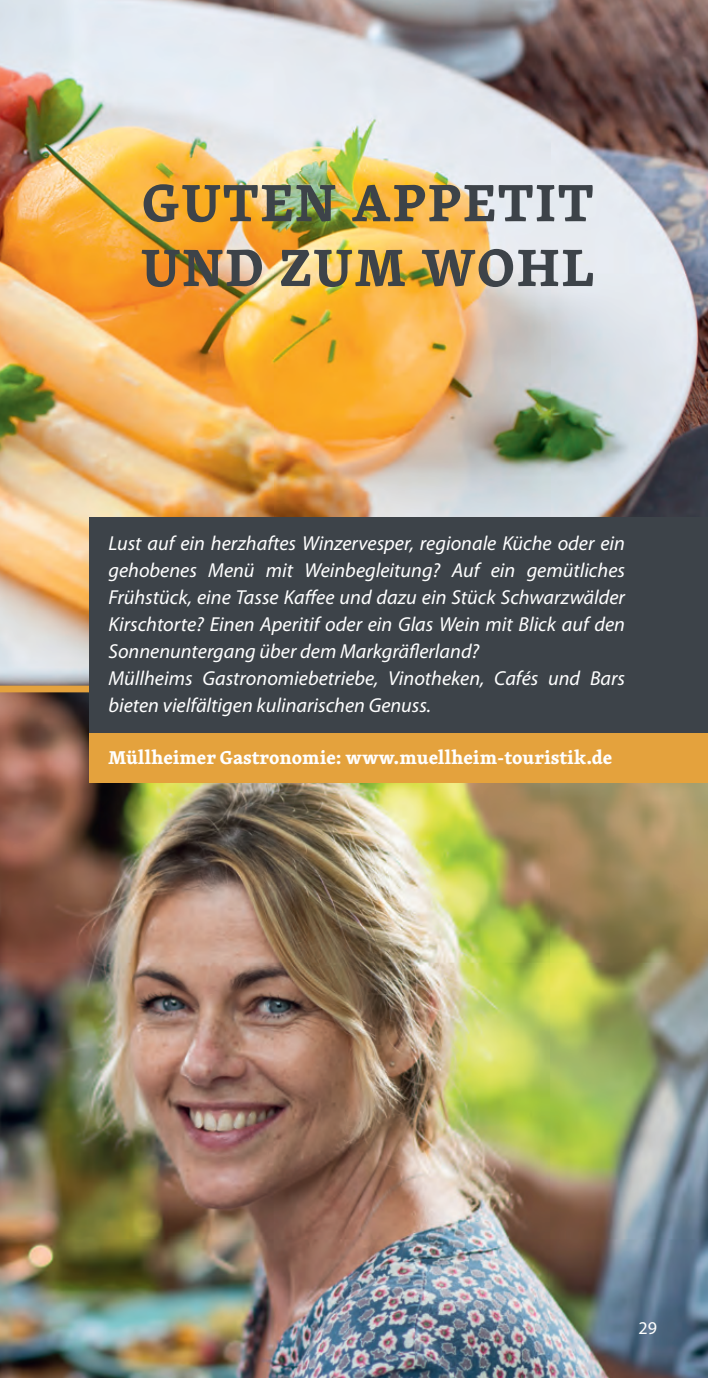
<style>
.page{position:relative;width:708px;height:1378px;background:#fff}
.page>*{position:absolute;margin:0;border:0;box-sizing:border-box;transform-origin:0 0}
.t1{font:700 54px/64.8px "Skolar Latin";letter-spacing:.05em;color:#3d4349}
.t2{font:italic 20.25px/27px "Myriad Pro";color:#fff}
.t3{font:700 19.12px "Skolar Latin";color:#fff}
.t4{font:18px "Myriad Pro";color:#fff}
</style>
<div class="page">
<img style="left:0;top:0;width:708px;height:1378px">
<div style="left:0;top:685px;width:708px;height:7px;background:#e4a23d"></div>
<div style="left:89px;top:517px;width:619px;height:216px;background:#3d4349"></div>
<div style="left:89px;top:733px;width:619px;height:50px;background:#e4a23d"></div>
<h1 class="t1" style="left:142px;top:168px;width:453px">GUTEN APPETIT<br>UND ZUM WOHL</h1>
<p class="t2" style="left:108px;top:529px;width:518px">Lust auf ein herzhaftes Winzervesper, regionale Küche oder ein gehobenes Menü mit Weinbegleitung? Auf ein gemütliches Frühstück, eine Tasse Kaffee und dazu ein Stück Schwarzwälder Kirschtorte? Einen Aperitif oder ein Glas Wein mit Blick auf den Sonnenuntergang über dem Markgräflerland?<br>Müllheims Gastronomiebetriebe, Vinotheken, Cafés und Bars bieten vielfältigen kulinarischen Genuss.</p>
<p class="t3" style="left:108px;top:742px;width:505px">Müllheimer Gastronomie: www.muellheim-touristik.de</p>
<p class="t4" style="left:638px;top:1317px;width:20px">29</p>
</div>
